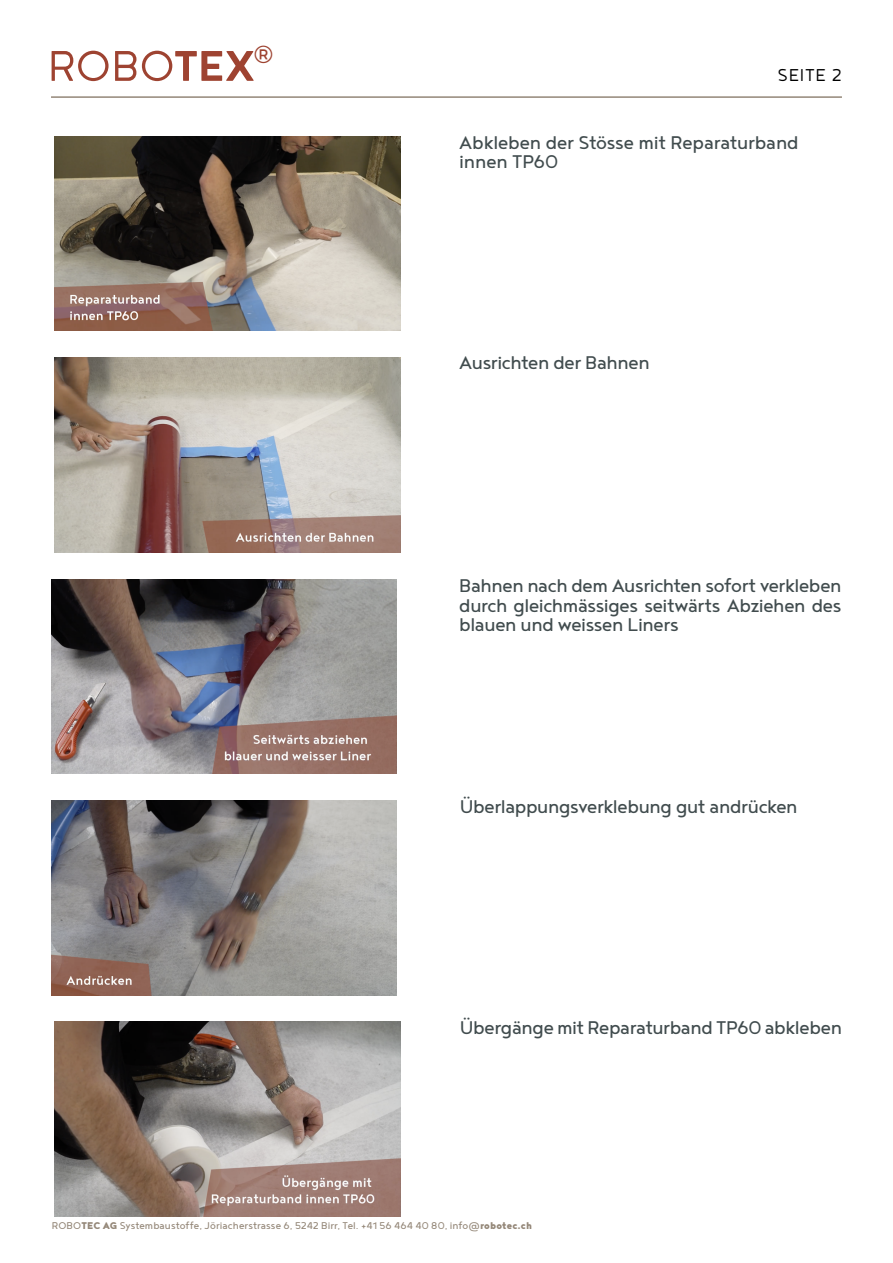
<style>
.page{position:relative;width:893px;height:1263px;background:#fff}
.page>*{position:absolute;margin:0;border:0;box-sizing:border-box;transform-origin:0 0}
.t1{font:300 52.5px "Noyh";color:#9e4331}
.t2{font:300 30.6px "Noyh";color:#9e4331}
.t3{font:22.5px/19.5px "Noyh";letter-spacing:-.015em;color:#414c4e}
.t4{font:300 21px "Noyh";letter-spacing:.03em;color:#000}
.t5{font:12px "Noyh";letter-spacing:.005em;color:#948778}
.s1{font-weight:700}
.s2{font-weight:900}
</style>
<div class="page">
<hr style="left:51px;top:96px;width:791px;height:2px;background:#948778">
<img style="left:54px;top:358px;width:346px;height:194px">
<img style="left:51px;top:579px;width:346px;height:195px">
<img style="left:51px;top:800px;width:346px;height:195px">
<img style="left:54px;top:1021px;width:346px;height:195px">
<img style="left:54px;top:136px;width:346px;height:195px">
<h2 class="t2" style="left:252px;top:38px;width:24px">®</h2>
<h1 class="t1" style="left:48px;top:37px;width:209px">ROBO<span class="s1">TEX</span></h1>
<p class="t4" style="left:778px;top:64px;width:66px">SEITE 2</p>
<p class="t3" style="left:459px;top:132px;width:341px">Abkleben der Stösse mit Reparaturband innen TP60</p>
<p class="t3" style="left:459px;top:352px;width:192px">Ausrichten der Bahnen</p>
<p class="t3" style="left:459px;top:575px;width:384px;text-align:justify">Bahnen nach dem Ausrichten sofort verkleben durch gleichmässiges seitwärts Abziehen des blauen und weissen Liners</p>
<p class="t3" style="left:460px;top:796px;width:339px">Überlappungsverklebung gut andrücken</p>
<p class="t3" style="left:460px;top:1017px;width:384px">Übergänge mit Reparaturband TP60 abkleben</p>
<p class="t5" style="left:52px;top:1219px;width:482px">ROBO<span class="s2">TEC AG</span> Systembaustoffe, Jöriacherstrasse 6, 5242 Birr, Tel. +41 56 464 40 80, info@<span class="s2">robotec.ch</span></p>
</div>
